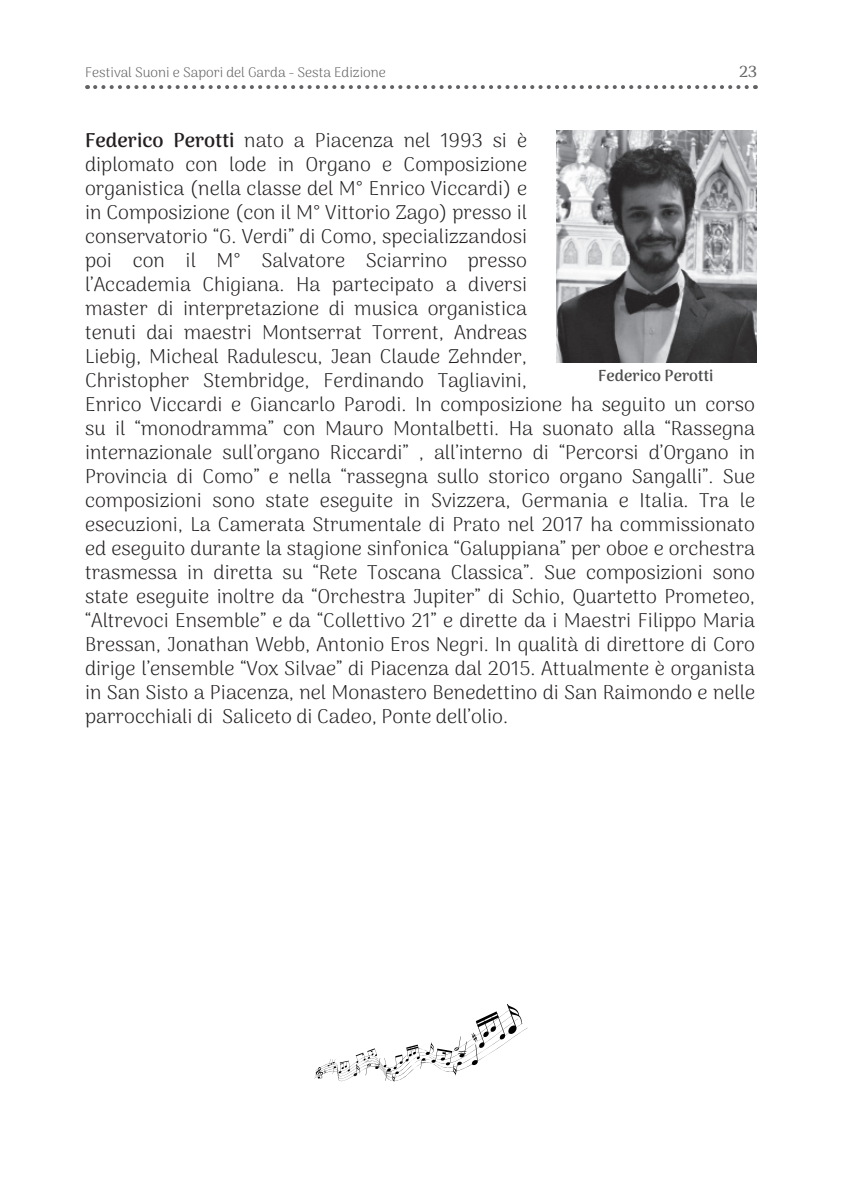
<style>
.page{position:relative;width:842px;height:1191px;background:#fff}
.page>*{position:absolute;margin:0;border:0;box-sizing:border-box;transform-origin:0 0}
.t1{font:300 20px/24px "Arima Koshi";color:#231f20}
.t2{font:700 16px "Arima Koshi";color:#4b4c4d}
.t3{font:500 16px "Arima Koshi";color:#636366}
.t4{font:300 14px "Arima Koshi";color:#636366}
.s1{font-weight:700}
</style>
<div class="page">
<img style="left:556px;top:130px;width:201px;height:233px">
<svg style="left:95px;top:85px;width:661px;height:4px"></svg>
<svg style="left:314px;top:1004px;width:214px;height:78px"></svg>
<p class="t4" style="left:85px;top:66px;width:302px">Festival Suoni e Sapori del Garda - Sesta Edizione</p>
<p class="t3" style="left:739px;top:65px;width:19px">23</p>
<p class="t1" style="left:85px;top:130px;width:672px"><span class="s1">Federico Perotti</span> nato a Piacenza nel 1993 si è<br>diplomato con lode in Organo e Composizione<br>organistica (nella classe del M° Enrico Viccardi) e<br>in Composizione (con il M° Vittorio Zago) presso il<br>conservatorio “G. Verdi” di Como, specializzandosi<br>poi con il M° Salvatore Sciarrino presso<br>l’Accademia Chigiana. Ha partecipato a diversi<br>master di interpretazione di musica organistica<br>tenuti dai maestri Montserrat Torrent, Andreas<br>Liebig, Micheal Radulescu, Jean Claude Zehnder,<br>Christopher Stembridge, Ferdinando Tagliavini,<br>Enrico Viccardi e Giancarlo Parodi. In composizione ha seguito un corso su il “monodramma” con Mauro Montalbetti. Ha suonato alla “Rassegna internazionale sull’organo Riccardi” , all’interno di “Percorsi d’Organo in Provincia di Como” e nella “rassegna sullo storico organo Sangalli”. Sue composizioni sono state eseguite in Svizzera, Germania e Italia. Tra le esecuzioni, La Camerata Strumentale di Prato nel 2017 ha commissionato ed eseguito durante la stagione sinfonica “Galuppiana” per oboe e orchestra trasmessa in diretta su “Rete Toscana Classica”. Sue composizioni sono state eseguite inoltre da “Orchestra Jupiter” di Schio, Quartetto Prometeo, “Altrevoci Ensemble” e da “Collettivo 21” e dirette da i Maestri Filippo Maria Bressan, Jonathan Webb, Antonio Eros Negri. In qualità di direttore di Coro dirige l’ensemble “Vox Silvae” di Piacenza dal 2015. Attualmente è organista in San Sisto a Piacenza, nel Monastero Benedettino di San Raimondo e nelle parrocchiali di Saliceto di Cadeo, Ponte dell’olio.</p>
<p class="t2" style="left:598px;top:369px;width:117px">Federico Perotti</p>
</div>
